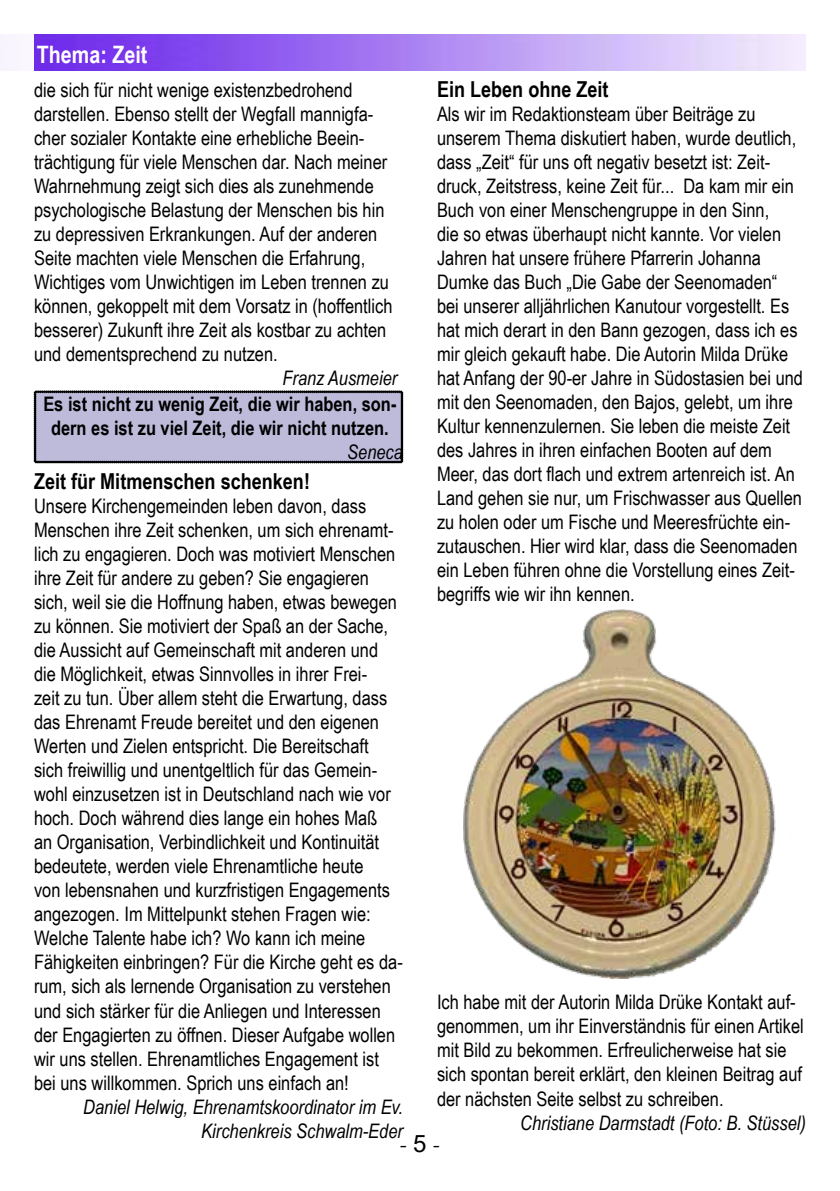
<style>
.page{position:relative;width:840px;height:1191px;background:#fff}
.page>*{position:absolute;margin:0;border:0;box-sizing:border-box;transform-origin:0 0}
.t1{font:700 24px "Arial Narrow";color:#fff}
.t2{font:24px "Minion Pro";color:#000}
.t3{font:700 22px "Arial Narrow";color:#000}
.t4{font:20px/24px "Arial Narrow";color:#000}
.t5{font:italic 20px/24px "Arial Narrow";color:#000;text-align:right}
.t6{font:700 20px/24px "Arial Narrow";color:#000;text-align:center}
.s1{font-family:"Arial"}
</style>
<div class="page">
<img style="left:34px;top:34px;width:771px;height:37px">
<img style="left:463px;top:609px;width:313px;height:369px">
<svg style="left:34px;top:390px;width:369px;height:73px;background:#b0adca"></svg>
<p class="t1" style="left:37px;top:36px;width:112px">Thema: Zeit</p>
<p class="t4" style="left:34px;top:77px;width:360px">die sich für nicht wenige existenzbedrohend darstellen. Ebenso stellt der Wegfall mannigfa&shy;cher sozialer Kontakte eine erhebliche Beein&shy;trächtigung für viele Menschen dar. Nach meiner Wahrnehmung zeigt sich dies als zunehmende psychologische Belastung der Menschen bis hin zu depressiven Erkrankungen. Auf der anderen Seite machten viele Menschen die Erfahrung, Wichtiges vom Unwichtigen im Leben trennen zu können, gekoppelt mit dem Vorsatz in (hoffentlich besserer) Zukunft ihre Zeit als kostbar zu achten und dementsprechend zu nutzen.</p>
<p class="t5" style="left:282px;top:366px;width:116px">Franz Ausmeier</p>
<p class="t3" style="left:437px;top:73px;width:173px">Ein Leben ohne Zeit</p>
<p class="t4" style="left:437px;top:101px;width:367px">Als wir im Redaktionsteam über Beiträge zu unserem Thema diskutiert haben, wurde deutlich, dass „Zeit“ für uns oft negativ besetzt ist: Zeit&shy;druck, Zeitstress, keine Zeit für... Da kam mir ein Buch von einer Menschengruppe in den Sinn,<br>die so etwas überhaupt nicht kannte. Vor vielen Jahren hat unsere frühere Pfarrerin Johanna Dumke das Buch „Die Gabe der Seenomaden“ bei unserer alljährlichen Kanutour vorgestellt. Es hat mich derart in den Bann gezogen, dass ich es mir gleich gekauft habe. Die Autorin Milda Drüke hat Anfang der 90-er Jahre in Südostasien bei und mit den Seenomaden, den Bajos, gelebt, um ihre Kultur kennenzulernen. Sie leben die meiste Zeit des Jahres in ihren einfachen Booten auf dem Meer, das dort flach und extrem artenreich ist. An Land gehen sie nur, um Frischwasser aus Quellen zu holen oder um Fische und Meeresfrüchte ein&shy;zutauschen. Hier wird klar, dass die Seenomaden ein Leben führen ohne die Vorstellung eines Zeit&shy;begriffs wie wir ihn kennen.</p>
<p class="t6" style="left:43px;top:391px;width:354px">Es ist nicht zu wenig Zeit, die wir haben, son&shy;dern es ist zu viel Zeit, die wir nicht nutzen.</p>
<p class="t5" style="left:347px;top:439px;width:57px">Seneca</p>
<p class="t3" style="left:34px;top:465px;width:277px">Zeit für Mitmenschen schenken!</p>
<p class="t4" style="left:34px;top:493px;width:370px">Unsere Kirchengemeinden leben davon, dass Menschen ihre Zeit schenken, um sich ehrenamt&shy;lich zu engagieren. Doch was motiviert Menschen ihre Zeit für andere zu geben? Sie engagieren sich, weil sie die Hoffnung haben, etwas bewegen zu können. Sie motiviert der Spaß an der Sache, die Aussicht auf Gemeinschaft mit anderen und die Möglichkeit, etwas Sinnvolles in ihrer Frei-<br>zeit zu tun. Über allem steht die Erwartung, dass das Ehrenamt Freude bereitet und den eigenen Werten und Zielen entspricht. Die Bereitschaft sich freiwillig und unentgeltlich für das Gemein&shy;wohl einzusetzen ist in Deutschland nach wie vor hoch. Doch während dies lange ein hohes Maß<br>an Organisation, Verbindlichkeit und Kontinuität bedeutete, werden viele Ehrenamtliche heute<br>von lebensnahen und kurzfristigen Engagements angezogen. Im Mittelpunkt stehen Fragen wie:<br>Welche Talente habe ich? Wo kann ich meine Fähigkeiten einbringen? Für die Kirche geht es da&shy;rum, sich als lernende Organisation zu verstehen und sich stärker für die Anliegen und Interessen der Engagierten zu öffnen. Dieser Aufgabe wollen wir uns stellen. Ehrenamtliches Engagement ist bei uns willkommen. Sprich uns einfach an!</p>
<p class="t5" style="left:83px;top:1094px;width:321px">Daniel Helwig, Ehrenamtskoordinator im Ev.<br>Kirchenkreis Schwalm-Eder</p>
<p class="t4" style="left:437px;top:989px;width:368px">Ich habe mit der Autorin Milda Drüke Kontakt auf&shy;genommen, um ihr Einverständnis für einen Artikel mit Bild zu bekommen. Erfreulicherweise hat sie sich spontan bereit erklärt, den kleinen Beitrag auf der nächsten Seite selbst zu schreiben.</p>
<p class="t5" style="left:520px;top:1110px;width:287px">Christiane Darmstadt (Foto: B. Stüssel)</p>
<p class="t2" style="left:399px;top:1128px;width:43px">- <span class="s1">5</span> -</p>
</div>
